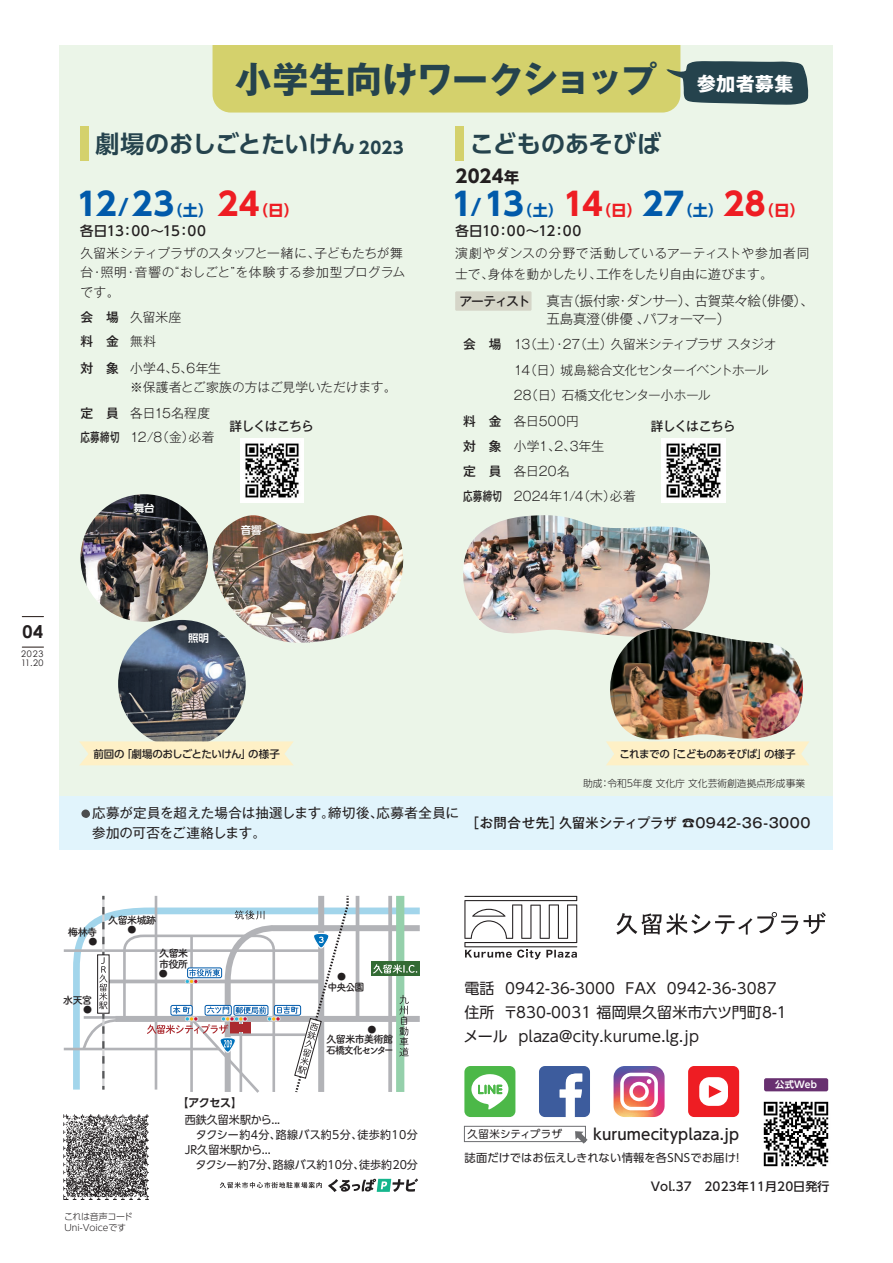
<style>
.page{position:relative;width:893px;height:1263px;background:#fff}
.page>*{position:absolute;margin:0;border:0;box-sizing:border-box;transform-origin:0 0}
.t1{font:700 36px "Gothic MB101 Pro";letter-spacing:-.02em;color:#25434d}
.t2{font:700 31.5px "UD Shin Go Pr 6 N";color:#015aaa}
.t3{font:700 24px "UD Shin Go Pr 6 N De";letter-spacing:-.005em;color:#25434d}
.t4{font:700 18px "UD Shin Go Pr 6 N";color:#231f20}
.t5{font:700 17.7px "Century Gothic";color:#231f20}
.t6{font:15px/24px "UD Shin Go Pr 6 N";letter-spacing:.01em;color:#231f20}
.t7{font:700 15px "UD Shin Go Pr 6 N";color:#015aaa}
.t8{font:500 15px "UD Shin Go Pr 6 N";letter-spacing:.01em;color:#231f20}
.t9{font:300 13.5px/18px "Gothic MB101 Pro";letter-spacing:-.025em;color:#231f20;text-align:center}
.t10{font:13.5px/19.5px "Gothic MB101 Pro";letter-spacing:.01em;color:#231f20}
.t11{font:500 13.5px "Gothic MB101 Pro";letter-spacing:.03em;color:#231f20}
.t12{font:500 13.5px "UD Shin Go Pr 6 N";letter-spacing:-.01em;color:#231f20}
.t13{font:300 12.75px/19.5px "Gothic MB101 Pr 6 N";letter-spacing:.005em;color:#231f20}
.t14{font:300 12.75px/24.2px "Gothic MB101 Pro";letter-spacing:-.015em;color:#231f20}
.t15{font:300 12.75px/25.5px "Gothic MB101 Pro";letter-spacing:-.045em;color:#231f20}
.t16{font:500 12.75px/24.2px "Gothic MB101 Pro";letter-spacing:-.06em;color:#231f20}
.t17{font:300 12.75px/25.5px "Gothic MB101 Pro";letter-spacing:.025em;color:#231f20}
.t18{font:300 12.75px/24.6px "Gothic MB101 Pro";letter-spacing:.005em;color:#231f20}
.t19{font:500 12px "UD Shin Go Pr 6 N";letter-spacing:.015em;color:#231f20}
.t20{font:11.25px/15px "UD Shin Go Pr 6 N";letter-spacing:.005em;color:#231f20}
.t21{font:700 11.25px "UD Shin Go Pr 6 N De";color:#231f20}
.t22{font:500 10.5px "UD Shin Go Pr 6 N";letter-spacing:-.035em;color:#231f20}
.t23{font:10.5px/10.5px "Tsuku A Rd Gothic Std B";letter-spacing:-.1em;color:#231f20}
.t24{font:10.5px "UD Shin Go Pr 6 N";letter-spacing:.015em;color:#231f20}
.t25{font:700 10.5px "UD Shin Go Pr 6 N De";color:#fff}
.t26{font:10.5px "Tsuku A Rd Gothic Std B";letter-spacing:-.1em;color:#231f20;scale:.95 1}
.t27{font:300 9.75px "UD Shin Go Pr 6 N";color:#231f20}
.t28{font:700 9.3px "UD Shin Go Pro De";letter-spacing:.025em;color:#fff}
.t29{font:300 9px/10.8px "UD Shin Go Pr 6 N";letter-spacing:-.02em;color:#231f20}
.t30{font:9px/9px "Century Gothic";letter-spacing:.09em;color:#231f20}
.t31{font:9px "Tsuku A Rd Gothic Std B";color:#231f20}
.s1{font-size:19.05px;color:#fff}
.s2{font-family:"UD Shin Go Pr 6 N";font-size:16.5px}
.s3{font-size:22.5px}
.s4{font-size:15px}
.s5{color:#ee1d23}
.s6{font-size:15px;color:#ee1d23}
.s7{font-size:31.5px}
.s8{font-size:31.5px;color:#ee1d23}
.s9{font-weight:500;font-size:12.75px}
.s10{font-weight:500}
</style>
<div class="page">
<div style="left:60px;top:45px;width:773px;height:805px;background:#ebf5e8"></div>
<img style="left:118px;top:620px;width:128px;height:127px;border-radius:64px">
<img style="left:212px;top:515px;width:192px;height:128px">
<img style="left:463px;top:515px;width:247px;height:120px">
<img style="left:604px;top:628px;width:199px;height:112px">
<svg style="left:606px;top:741px;width:203px;height:24px;background:#fcf0c7"></svg>
<svg style="left:79px;top:741px;width:214px;height:24px;background:#fcefc7"></svg>
<img style="left:81px;top:494px;width:127px;height:128px;border-radius:64px">
<svg style="left:616px;top:912px;width:210px;height:23px"></svg>
<svg style="left:464px;top:896px;width:113px;height:63px"></svg>
<img style="left:763px;top:1101px;width:66px;height:66px">
<svg style="left:464px;top:1066px;width:51px;height:51px"></svg>
<div style="left:688px;top:1066px;width:51px;height:51px;background:#ee1d23;border-radius:6px"></div>
<div style="left:699px;top:1077px;width:29px;height:29px;background:#fff;border-radius:10px"></div>
<svg style="left:709px;top:1085px;width:13px;height:13px"></svg>
<svg style="left:539px;top:1066px;width:51px;height:51px"></svg>
<svg style="left:613px;top:1066px;width:52px;height:51px"></svg>
<div style="left:464px;top:1126px;width:122px;height:16px;border:1px solid #6c6d70"></div>
<svg style="left:575px;top:1131px;width:13px;height:13px"></svg>
<div style="left:764px;top:1078px;width:64px;height:13px;background:#683070;border-radius:2px"></div>
<svg style="left:328px;top:1178px;width:90px;height:14px"></svg>
<svg style="left:220px;top:1182px;width:102px;height:6px"></svg>
<svg style="left:70px;top:932px;width:11px;height:158px"></svg>
<hr style="left:64px;top:1048px;width:155px;height:2px;background:#b2b3b7">
<hr style="left:64px;top:949px;width:257px;height:3px;background:#b2b3b7">
<svg style="left:81px;top:895px;width:339px;height:198px"></svg>
<div style="left:60px;top:796px;width:773px;height:54px;background:#e1f4fc"></div>
<svg style="left:81px;top:809px;width:9px;height:9px"></svg>
<img style="left:240px;top:438px;width:64px;height:64px">
<img style="left:661px;top:438px;width:64px;height:64px">
<svg style="left:213px;top:45px;width:596px;height:68px;background:#bfc274"></svg>
<div style="left:455px;top:291px;width:77px;height:20px;background:#d5d5c8"></div>
<div style="left:81px;top:126px;width:8px;height:34px;background:#d4d16c"></div>
<div style="left:455px;top:126px;width:9px;height:34px;background:#d4d16c"></div>
<svg style="left:22px;top:647px;width:22px;height:1px"></svg>
<svg style="left:22px;top:616px;width:22px;height:1px"></svg>
<img style="left:64px;top:1114px;width:85px;height:85px">
<h1 class="t1" style="left:235px;top:49px;width:560px">小学生向けワークショップ <span class="s1">参加者募集</span></h1>
<h3 class="t3" style="left:95px;top:125px;width:310px">劇場のおしごとたいけん <span class="s2">2023</span></h3>
<h2 class="t2" style="left:77px;top:179px;width:223px">12<span class="s3">/</span>23<span class="s4">（土）</span> <span class="s5">24</span><span class="s6">（日）</span></h2>
<p class="t12" style="left:80px;top:220px;width:127px">各日13：00～15：00</p>
<p class="t13" style="left:81px;top:242px;width:326px">久留米シティプラザのスタッフと一緒に、子どもたちが舞台・照明・音響の“おしごと”を体験する参加型プログラムです。</p>
<p class="t16" style="left:81px;top:304px;width:40px">会　場料　金</p>
<p class="t16" style="left:81px;top:354px;width:40px">対　象</p>
<p class="t14" style="left:130px;top:303px;width:53px">久留米座無料</p>
<p class="t14" style="left:130px;top:357px;width:268px;line-height:19.5px">小学4、5、6年生<br>※保護者とご家族の方はご見学いただけます。</p>
<h3 class="t3" style="left:470px;top:125px;width:193px">こどものあそびば</h3>
<h3 class="t4" style="left:455px;top:161px;width:65px">2024<span class="s4">年</span></h3>
<p class="t7" style="left:452px;top:198px;width:354px"><span class="s7">1</span><span class="s3">/</span><span class="s7">13</span>（土）<span class="s8">14</span><span class="s5">（日）</span><span class="s7">27</span>（土）<span class="s8">28</span><span class="s5">（日）</span></p>
<p class="t12" style="left:455px;top:220px;width:128px">各日10：00～12：00</p>
<p class="t13" style="left:455px;top:241px;width:356px;line-height:21px">演劇やダンスの分野で活動しているアーティストや参加者同士で、身体を動かしたり、工作をしたり自由に遊びます。</p>
<p class="t9" style="left:459px;top:290px;width:356px"><span class="s9">アーティスト</span> 真吉（振付家・ダンサー）、古賀菜々絵（俳優）、五島真澄（俳優 、パフォーマー）</p>
<p class="t14" style="left:463px;top:330px;width:315px"><span class="s10">会　場</span> 13（土）・27（土）久留米シティプラザ スタジオ</p>
<p class="t15" style="left:514px;top:355px;width:256px">14（日）城島総合文化センターイベントホール<br>28（日）石橋文化センター小ホール</p>
<p class="t18" style="left:81px;top:399px;width:135px;text-indent:50px">各日15名程度<span class="s10">応募締切</span> 12/8（金）必着</p>
<p class="t16" style="left:81px;top:399px;width:40px">定　員</p>
<p class="t25" style="left:134px;top:499px;width:22px">舞台</p>
<p class="t14" style="left:463px;top:407px;width:117px"><span class="s10">料　金</span> 各日500円</p>
<p class="t16" style="left:230px;top:413px;width:86px">詳しくはこちら</p>
<p class="t16" style="left:651px;top:413px;width:86px">詳しくはこちら</p>
<p class="t14" style="left:463px;top:433px;width:143px"><span class="s10">対　象</span> 小学1、2、3年生</p>
<p class="t25" style="left:241px;top:522px;width:22px">音響</p>
<p class="t17" style="left:463px;top:456px;width:174px"><span class="s10">定　員</span> 各日20名<br><span class="s10">応募締切</span> 2024年1/4（木）必着</p>
<h3 class="t5" style="left:23px;top:618px;width:22px">04</h3>
<p class="t30" style="left:21px;top:649px;width:24px">2023<br>11.20</p>
<p class="t25" style="left:188px;top:630px;width:22px">照明</p>
<p class="t22" style="left:93px;top:745px;width:188px">前回の「劇場のおしごとたいけん」の様子</p>
<p class="t10" style="left:92px;top:802px;width:368px">応募が定員を超えた場合は抽選します。締切後、応募者全員に参加の可否をご連絡します。</p>
<p class="t22" style="left:619px;top:745px;width:178px">これまでの「こどものあそびば」の様子</p>
<p class="t27" style="left:583px;top:775px;width:224px">助成：令和５年度 文化庁 文化芸術創造拠点形成事業</p>
<p class="t11" style="left:466px;top:812px;width:346px">［お問合せ先］久留米シティプラザ ☎0942-36-3000</p>
<p class="t23" style="left:68px;top:926px;width:31px">梅林寺</p>
<p class="t31" style="left:88px;top:934px;width:10px">●</p>
<p class="t23" style="left:108px;top:914px;width:50px">久留米城跡</p>
<p class="t31" style="left:128px;top:923px;width:10px">●</p>
<p class="t23" style="left:63px;top:994px;width:31px">水天宮</p>
<p class="t31" style="left:83px;top:1002px;width:10px">●</p>
<p class="t29" style="left:64px;top:1211px;width:70px">これは音声コード<br>Uni-Voiceです</p>
<p class="t23" style="left:159px;top:947px;width:31px">久留米市役所</p>
<p class="t31" style="left:159px;top:966px;width:10px">●</p>
<p class="t31" style="left:327px;top:970px;width:20px">　 ●</p>
<p class="t26" style="left:327px;top:978px;width:40px">中央公園</p>
<p class="t23" style="left:326px;top:1033px;width:69px">久留米市美術館石橋文化センター</p>
<p class="t21" style="left:178px;top:1093px;width:66px">【アクセス】</p>
<p class="t20" style="left:185px;top:1111px;width:235px">西鉄久留米駅から...<br>　タクシー約4分、路線バス約5分、徒歩約10分<br>JR久留米駅から...<br>　タクシー約7分、路線バス約10分、徒歩約20分</p>
<p class="t6" style="left:464px;top:976px;width:325px">電話 0942-36-3000 FAX 0942-36-3087住所 〒830-0031 福岡県久留米市六ツ門町8-1メール plaza@city.kurume.lg.jp</p>
<p class="t24" style="left:467px;top:1125px;width:96px">久留米シティプラザ</p>
<p class="t8" style="left:593px;top:1122px;width:147px">kurumecityplaza.jp</p>
<p class="t20" style="left:464px;top:1150px;width:280px">誌面だけではお伝えしきれない情報を各SNSでお届け！</p>
<p class="t28" style="left:775px;top:1077px;width:43px">公式Web</p>
<p class="t19" style="left:651px;top:1177px;width:180px">Vol.37 2023年11月20日発行</p>
</div>
